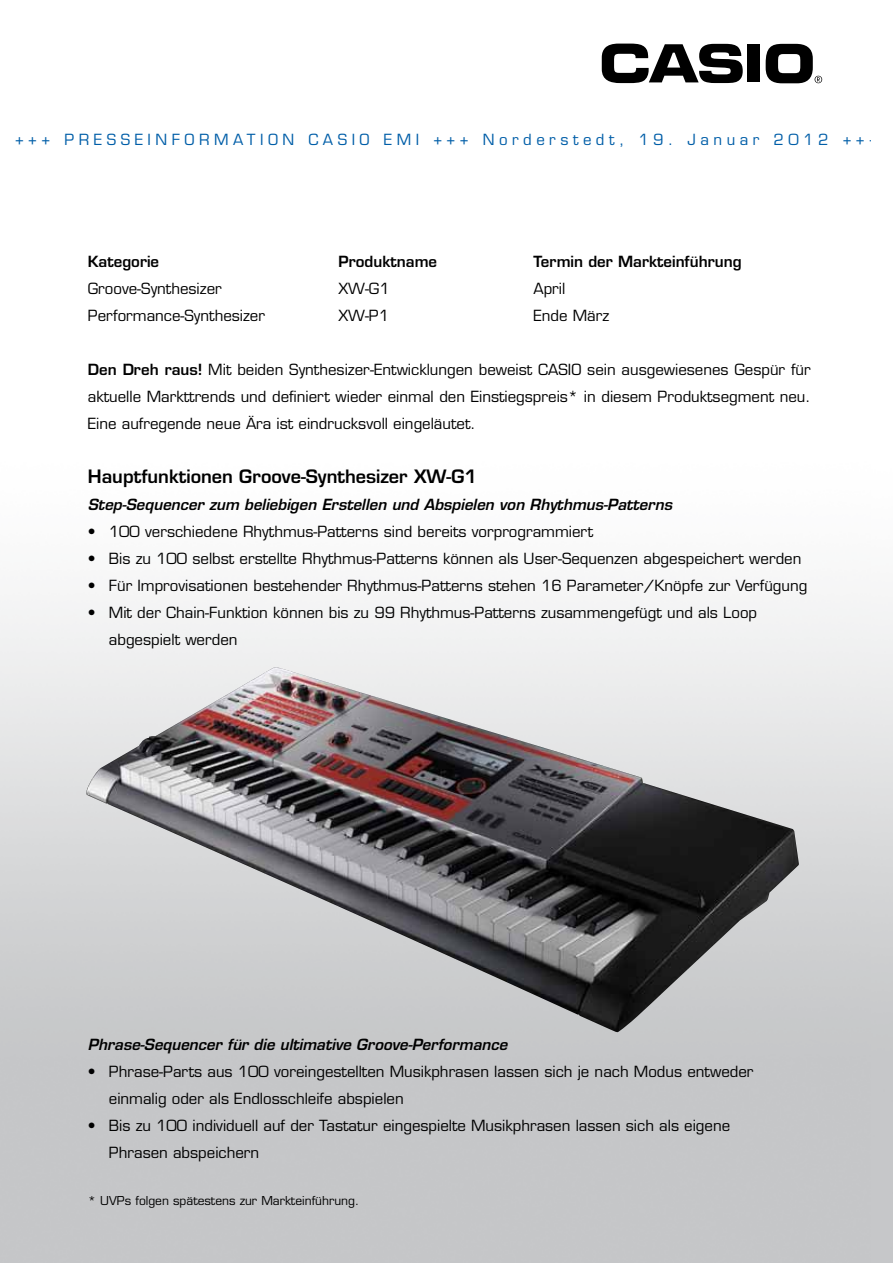
<style>
.page{position:relative;width:893px;height:1263px;background:#fff}
.page>*{position:absolute;margin:0;border:0;box-sizing:border-box;transform-origin:0 0}
.t1{font:600 18px "Eurostile";color:#000}
.t2{font:15px/27px "Eurostile";color:#000}
.t3{font:italic 600 15px "Eurostile";color:#000}
.t4{font:15px "Eurostile";letter-spacing:.3em;color:#005ea8}
.t5{font:600 15px "Eurostile";color:#000}
.t6{font:12px "Eurostile";color:#000}
.s1{font-weight:600}
</style>
<div class="page">
<img style="left:0;top:43px;width:872px;height:1220px">
<div style="left:748px;top:45px;width:12px;height:37px;background:#000"></div>
<svg style="left:766px;top:44px;width:56px;height:39px"></svg>
<svg style="left:602px;top:44px;width:141px;height:39px"></svg>
<img style="left:86px;top:667px;width:713px;height:365px">
<p class="t4" style="left:15px;top:130px;width:864px">+++ PRESSEINFORMATION CASIO EMI +++ Norderstedt, 19. Januar 2012 +++</p>
<p class="t5" style="left:88px;top:252px;width:73px">Kategorie</p>
<p class="t5" style="left:338px;top:252px;width:100px">Produktname</p>
<p class="t5" style="left:533px;top:252px;width:210px">Termin der Markteinführung</p>
<p class="t2" style="left:88px;top:275px;width:135px">Groove-Synthesizer</p>
<p class="t2" style="left:338px;top:275px;width:53px">XW-G1</p>
<p class="t2" style="left:533px;top:275px;width:33px">April</p>
<p class="t2" style="left:88px;top:302px;width:179px">Performance-Synthesizer</p>
<p class="t2" style="left:338px;top:302px;width:52px">XW-P1</p>
<p class="t2" style="left:533px;top:302px;width:77px">Ende März</p>
<p class="t2" style="left:88px;top:356px;width:724px;text-align:justify"><span class="s1">Den Dreh raus!</span> Mit beiden Synthesizer-Entwicklungen beweist CASIO sein ausgewiesenes Gespür für aktuelle Markttrends und definiert wieder einmal den Einstiegspreis* in diesem Produktsegment neu.<br>Eine aufregende neue Ära ist eindrucksvoll eingeläutet.</p>
<p class="t1" style="left:88px;top:465px;width:391px">Hauptfunktionen Groove-Synthesizer XW-G1</p>
<p class="t3" style="left:88px;top:495px;width:586px">Step-Sequencer zum beliebigen Erstellen und Abspielen von Rhythmus-Patterns</p>
<p class="t2" style="left:88px;top:518px;width:507px">• 100 verschiedene Rhythmus-Patterns sind bereits vorprogrammiert</p>
<p class="t2" style="left:88px;top:545px;width:715px">• Bis zu 100 selbst erstellte Rhythmus-Patterns können als User-Sequenzen abgespeichert werden</p>
<p class="t2" style="left:88px;top:572px;width:721px">• Für Improvisationen bestehender Rhythmus-Patterns stehen 16 Parameter/Knöpfe zur Verfügung</p>
<p class="t2" style="left:109px;top:599px;width:650px;text-indent:-21px">• Mit der Chain-Funktion können bis zu 99 Rhythmus-Patterns zusammengefügt und als Loop abgespielt werden</p>
<p class="t3" style="left:88px;top:1035px;width:421px">Phrase-Sequencer für die ultimative Groove-Performance</p>
<p class="t2" style="left:109px;top:1058px;width:646px;text-indent:-21px">• Phrase-Parts aus 100 voreingestellten Musikphrasen lassen sich je nach Modus entweder einmalig oder als Endlosschleife abspielen</p>
<p class="t2" style="left:109px;top:1112px;width:623px;text-indent:-21px">• Bis zu 100 individuell auf der Tastatur eingespielte Musikphrasen lassen sich als eigene<br>Phrasen abspeichern</p>
<p class="t6" style="left:88px;top:1193px;width:273px">* UVPs folgen spätestens zur Markteinführung.</p>
</div>
